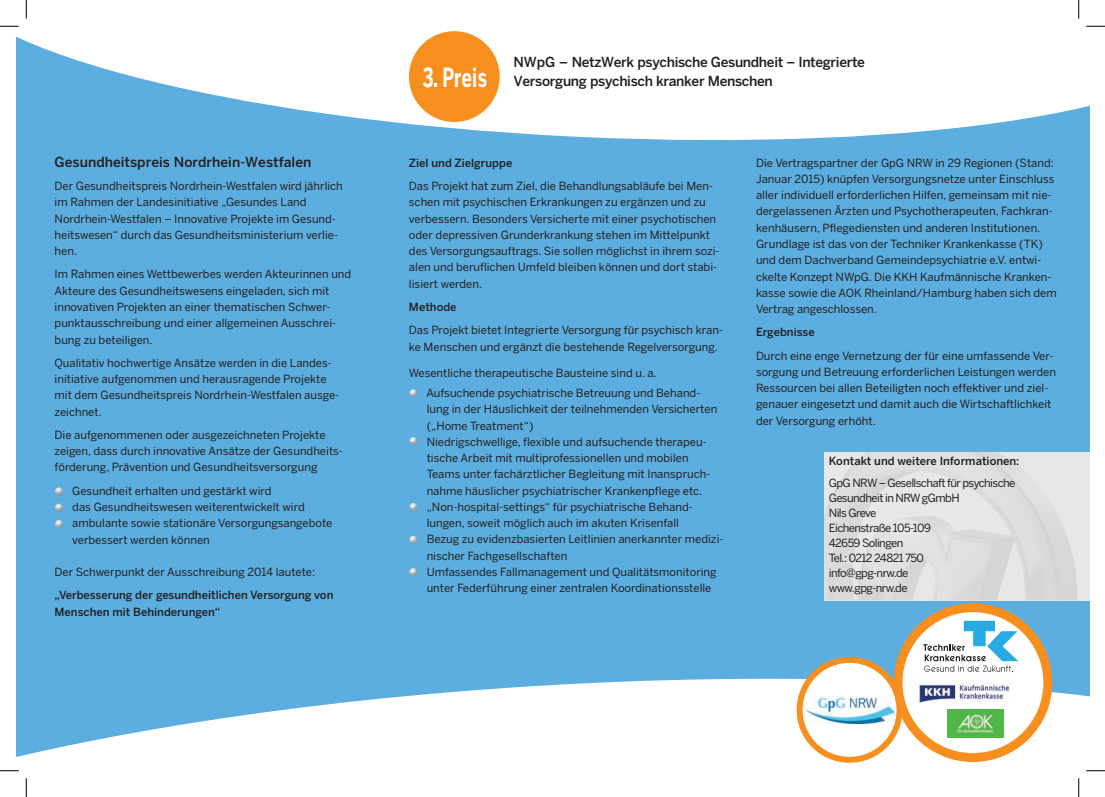
<style>
.page{position:relative;width:1105px;height:797px;background:#fff}
.page>*{position:absolute;margin:0;border:0;box-sizing:border-box;transform-origin:0 0}
.t1{font:700 26.25px "Benton Sans";letter-spacing:.015em;color:#fff;scale:.67 1}
.t2{font:500 13.75px/18.8px "Benton Sans";letter-spacing:-.025em;color:#231f20}
.t3{font:500 13.75px "Benton Sans";color:#231f20}
.t4{font:11.25px/16.2px "Benton Sans";color:#231f20}
.t5{font:11.25px/15px "Benton Sans";letter-spacing:-.05em;color:#231f20}
.t6{font:500 11.25px/16.2px "Benton Sans";color:#231f20}
</style>
<div class="page">
<div style="left:16px;top:16px;width:1073px;height:765px;background:#5daee0"></div>
<svg style="left:16px;top:16px;width:1073px;height:125px;fill:#fff"></svg>
<svg style="left:16px;top:677px;width:1073px;height:104px;fill:#fff"></svg>
<div style="left:409px;top:31px;width:91px;height:91px;background:#f68f1e;border-radius:50%"></div>
<svg style="left:409px;top:389px;width:9px;height:8px"></svg>
<div style="left:824px;top:452px;width:265px;height:148px;background:#dfe0e2"></div>
<svg style="left:55px;top:487px;width:8px;height:8px"></svg>
<svg style="left:55px;top:503px;width:9px;height:9px"></svg>
<svg style="left:55px;top:519px;width:8px;height:9px"></svg>
<svg style="left:409px;top:502px;width:9px;height:9px"></svg>
<svg style="left:409px;top:535px;width:9px;height:9px"></svg>
<svg style="left:409px;top:437px;width:9px;height:8px"></svg>
<svg style="left:797px;top:603px;width:255px;height:159px"></svg>
<img style="left:948px;top:710px;width:56px;height:27px">
<svg style="left:409px;top:567px;width:9px;height:9px"></svg>
<svg style="left:0;top:25px;width:19px;height:2px"></svg>
<svg style="left:1086px;top:25px;width:19px;height:2px"></svg>
<svg style="left:0;top:770px;width:19px;height:1px"></svg>
<svg style="left:1086px;top:770px;width:19px;height:1px"></svg>
<svg style="left:25px;top:0;width:2px;height:19px"></svg>
<svg style="left:25px;top:778px;width:2px;height:19px"></svg>
<svg style="left:1078px;top:0;width:1px;height:19px"></svg>
<svg style="left:1078px;top:778px;width:1px;height:19px"></svg>
<p class="t3" style="left:55px;top:153px;width:258px">Gesundheitspreis Nordrhein-Westfalen</p>
<p class="t4" style="left:55px;top:178px;width:290px">Der Gesundheitspreis Nordrhein-Westfalen wird jährlich im Rahmen der Landesinitiative „Gesundes Land Nordrhein-Westfalen – Innovative Projekte im Gesund&shy;heitswesen“ durch das Gesundheitsministerium verlie&shy;hen.</p>
<p class="t4" style="left:55px;top:266px;width:298px">Im Rahmen eines Wettbewerbes werden Akteurinnen und Akteure des Gesundheitswesens eingeladen, sich mit innovativen Projekten an einer thematischen Schwer&shy;punktausschreibung und einer allgemeinen Ausschrei&shy;bung zu beteiligen.</p>
<p class="t4" style="left:55px;top:354px;width:286px">Qualitativ hochwertige Ansätze werden in die Landes&shy;initiative aufgenommen und herausragende Projekte mit dem Gesundheitspreis Nordrhein-Westfalen ausge&shy;zeichnet.</p>
<p class="t4" style="left:55px;top:426px;width:290px">Die aufgenommenen oder ausgezeichneten Projekte zeigen, dass durch innovative Ansätze der Gesundheits&shy;förderung, Prävention und Gesundheitsversorgung</p>
<p class="t4" style="left:55px;top:482px;width:218px">• Gesundheit erhalten und gestärkt wird</p>
<p class="t4" style="left:55px;top:498px;width:252px">• das Gesundheitswesen weiterentwickelt wird</p>
<p class="t4" style="left:72px;top:515px;width:262px;text-indent:-18px">• ambulante sowie stationäre Versorgungsangebote verbessert werden können</p>
<p class="t4" style="left:55px;top:563px;width:262px">Der Schwerpunkt der Ausschreibung 2014 lautete:</p>
<p class="t6" style="left:55px;top:587px;width:280px">„Verbesserung der gesundheitlichen Versorgung von<br>Menschen mit Behinderungen“</p>
<h1 class="t1" style="left:423px;top:61px;width:98px">3. Preis</h1>
<p class="t2" style="left:513px;top:52px;width:353px">NWpG – NetzWerk psychische Gesundheit – Integrierte<br>Versorgung psychisch kranker Menschen</p>
<p class="t6" style="left:409px;top:154px;width:105px">Ziel und Zielgruppe</p>
<p class="t4" style="left:409px;top:178px;width:312px">Das Projekt hat zum Ziel, die Behandlungsabläufe bei Men&shy;schen mit psychischen Erkrankungen zu ergänzen und zu verbessern. Besonders Versicherte mit einer psychotischen oder depressiven Grunderkrankung stehen im Mittelpunkt des Versorgungsauftrags. Sie sollen möglichst in ihrem sozi&shy;alen und beruflichen Umfeld bleiben können und dort stabi&shy;lisiert werden.</p>
<p class="t6" style="left:409px;top:298px;width:49px">Methode</p>
<p class="t4" style="left:409px;top:322px;width:316px">Das Projekt bietet Integrierte Versorgung für psychisch kran&shy;ke Menschen und ergänzt die bestehende Regelversorgung.</p>
<p class="t4" style="left:409px;top:365px;width:249px">Wesentliche therapeutische Bausteine sind u. a.</p>
<p class="t4" style="left:427px;top:385px;width:292px;text-indent:-18px">• Aufsuchende psychiatrische Betreuung und Behand&shy;lung in der Häuslichkeit der teilnehmenden Versicherten („Home Treatment“)</p>
<p class="t4" style="left:427px;top:433px;width:285px;text-indent:-18px">• Niedrigschwellige, flexible und aufsuchende therapeu&shy;tische Arbeit mit multiprofessionellen und mobilen Teams unter fachärztlicher Begleitung mit Inanspruch&shy;nahme häuslicher psychiatrischer Krankenpflege etc.</p>
<p class="t4" style="left:409px;top:498px;width:285px;text-align:center">• „Non-hospital-settings“ für psychiatrische Behand&shy;lungen, soweit möglich auch im akuten Krisenfall</p>
<p class="t4" style="left:427px;top:531px;width:298px;text-indent:-18px">• Bezug zu evidenzbasierten Leitlinien anerkannter medizi&shy;nischer Fachgesellschaften</p>
<p class="t4" style="left:427px;top:563px;width:292px;text-indent:-18px">• Umfassendes Fallmanagement und Qualitätsmonitoring unter Federführung einer zentralen Koordinationsstelle</p>
<p class="t4" style="left:756px;top:154px;width:302px">Die Vertragspartner der GpG NRW in 29 Regionen (Stand:<br>Januar 2015) knüpfen Versorgungsnetze unter Einschluss aller individuell erforderlichen Hilfen, gemeinsam mit nie&shy;dergelassenen Ärzten und Psychotherapeuten, Fachkran&shy;kenhäusern, Pflegediensten und anderen Institutionen.<br>Grundlage ist das von der Techniker Krankenkasse (TK) und dem Dachverband Gemeindepsychiatrie e.V. entwi&shy;ckelte Konzept NWpG. Die KKH Kaufmännische Kranken&shy;kasse sowie die AOK Rheinland/Hamburg haben sich dem Vertrag angeschlossen.</p>
<p class="t6" style="left:756px;top:324px;width:60px">Ergebnisse</p>
<p class="t4" style="left:756px;top:347px;width:301px">Durch eine enge Vernetzung der für eine umfassende Ver&shy;sorgung und Betreuung erforderlichen Leistungen werden Ressourcen bei allen Beteiligten noch effektiver und ziel&shy;genauer eingesetzt und damit auch die Wirtschaftlichkeit der Versorgung erhöht.</p>
<p class="t6" style="left:829px;top:452px;width:192px">Kontakt und weitere Informationen:</p>
<p class="t5" style="left:829px;top:475px;width:188px">GpG NRW – Gesellschaft für psychische<br>Gesundheit in NRW gGmbH<br>Nils Greve<br>Eichenstraße 105-109<br>42659 Solingen<br>Tel.: 0212 24821 750<br>info@gpg-nrw.de<br>www.gpg-nrw.de</p>
</div>
